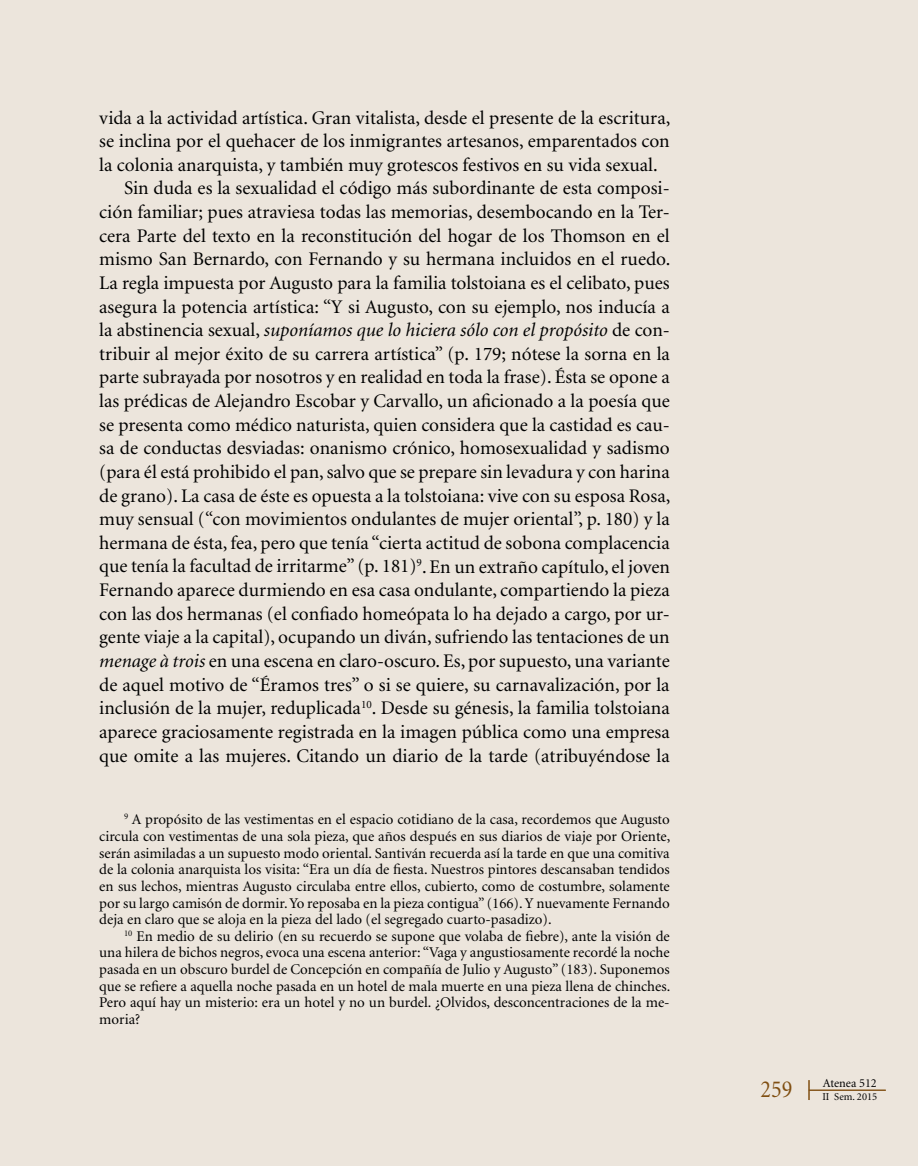
<style>
.page{position:relative;width:918px;height:1166px;background:#ece5dc}
.page>*{position:absolute;margin:0;border:0;box-sizing:border-box;transform-origin:0 0}
.t1{font:24.5px "Minion";color:#804f12;scale:.9 1}
.t2{font:19.25px "Minion";color:#000}
.t3{font:italic 19.25px "Minion";color:#000}
.t4{font:14.88px/16.6px "Minion";color:#000;text-align:justify}
.t5{font:12.25px "Minion";color:#000}
.t6{font:10.5px "Minion";color:#000}
.s1{font-style:normal}
.s2{font-style:italic}
</style>
<div class="page">
<hr style="left:809px;top:1090px;width:76px;height:1px;background:#804f12">
<svg style="left:808px;top:1080px;width:1px;height:20px"></svg>
<p class="t2" style="left:99px;top:108px;width:572px">vida a la actividad artística. Gran vitalista, desde el presente de la escritura,</p>
<p class="t2" style="left:99px;top:132px;width:572px">se inclina por el quehacer de los inmigrantes artesanos, emparentados con</p>
<p class="t2" style="left:99px;top:155px;width:560px">la colonia anarquista, y también muy grotescos festivos en su vida sexual.</p>
<p class="t2" style="left:124px;top:179px;width:547px">Sin duda es la sexualidad el código más subordinante de esta composi-</p>
<p class="t2" style="left:99px;top:202px;width:572px">ción familiar; pues atraviesa todas las memorias, desembocando en la Ter-</p>
<p class="t2" style="left:99px;top:226px;width:572px">cera Parte del texto en la reconstitución del hogar de los Thomson en el</p>
<p class="t2" style="left:99px;top:250px;width:572px">mismo San Bernardo, con Fernando y su hermana incluidos en el ruedo.</p>
<p class="t2" style="left:99px;top:273px;width:572px">La regla impuesta por Augusto para la familia tolstoiana es el celibato, pues</p>
<p class="t2" style="left:99px;top:297px;width:572px">asegura la potencia artística: “Y si Augusto, con su ejemplo, nos inducía a</p>
<p class="t3" style="left:99px;top:320px;width:572px"><span class="s1">la abstinencia sexual,</span> suponíamos que lo hiciera sólo con el propósito <span class="s1">de con-</span></p>
<p class="t2" style="left:99px;top:344px;width:572px">tribuir al mejor éxito de su carrera artística” (p. 179; nótese la sorna en la</p>
<p class="t2" style="left:99px;top:368px;width:572px">parte subrayada por nosotros y en realidad en toda la frase). Ésta se opone a</p>
<p class="t2" style="left:99px;top:391px;width:572px">las prédicas de Alejandro Escobar y Carvallo, un aficionado a la poesía que</p>
<p class="t2" style="left:99px;top:415px;width:572px">se presenta como médico naturista, quien considera que la castidad es cau-</p>
<p class="t2" style="left:99px;top:439px;width:572px">sa de conductas desviadas: onanismo crónico, homosexualidad y sadismo</p>
<p class="t2" style="left:99px;top:462px;width:572px">(para él está prohibido el pan, salvo que se prepare sin levadura y con harina</p>
<p class="t2" style="left:99px;top:486px;width:572px">de grano). La casa de éste es opuesta a la tolstoiana: vive con su esposa Rosa,</p>
<p class="t2" style="left:99px;top:509px;width:572px">muy sensual (“con movimientos ondulantes de mujer oriental”, p. 180) y la</p>
<p class="t2" style="left:99px;top:533px;width:572px">hermana de ésta, fea, pero que tenía “cierta actitud de sobona complacencia</p>
<p class="t2" style="left:99px;top:557px;width:572px">que tenía la facultad de irritarme” (p. 181)<sup>9</sup>. En un extraño capítulo, el joven</p>
<p class="t2" style="left:99px;top:580px;width:572px">Fernando aparece durmiendo en esa casa ondulante, compartiendo la pieza</p>
<p class="t2" style="left:99px;top:604px;width:572px">con las dos hermanas (el confiado homeópata lo ha dejado a cargo, por ur-</p>
<p class="t2" style="left:99px;top:628px;width:572px">gente viaje a la capital), ocupando un diván, sufriendo las tentaciones de un</p>
<p class="t2" style="left:99px;top:651px;width:572px"><span class="s2">menage à trois</span> en una escena en claro-oscuro. Es, por supuesto, una variante</p>
<p class="t2" style="left:99px;top:675px;width:572px">de aquel motivo de “Éramos tres” o si se quiere, su carnavalización, por la</p>
<p class="t2" style="left:99px;top:699px;width:572px">inclusión de la mujer, reduplicada<sup>10</sup>. Desde su génesis, la familia tolstoiana</p>
<p class="t2" style="left:99px;top:722px;width:572px">aparece graciosamente registrada en la imagen pública como una empresa</p>
<p class="t2" style="left:99px;top:746px;width:572px">que omite a las mujeres. Citando un diario de la tarde (atribuyéndose la</p>
<p class="t4" style="left:99px;top:812px;width:572px;text-indent:25px"><sup>9</sup> A propósito de las vestimentas en el espacio cotidiano de la casa, recordemos que Augusto circula con vestimentas de una sola pieza, que años después en sus diarios de viaje por Oriente, serán asimiladas a un supuesto modo oriental. Santiván recuerda así la tarde en que una comitiva de la colonia anarquista los visita: “Era un día de fiesta. Nuestros pintores descansaban tendidos en sus lechos, mientras Augusto circulaba entre ellos, cubierto, como de costumbre, solamente por su largo camisón de dormir. Yo reposaba en la pieza contigua” (166). Y nuevamente Fernando deja en claro que se aloja en la pieza del lado (el segregado cuarto-pasadizo).</p>
<p class="t4" style="left:99px;top:928px;width:572px;text-indent:25px"><sup>10</sup> En medio de su delirio (en su recuerdo se supone que volaba de fiebre), ante la visión de una hilera de bichos negros, evoca una escena anterior: “Vaga y angustiosamente recordé la noche pasada en un obscuro burdel de Concepción en compañía de Julio y Augusto” (183). Suponemos que se refiere a aquella noche pasada en un hotel de mala muerte en una pieza llena de chinches.<br>Pero aquí hay un misterio: era un hotel y no un burdel. ¿Olvidos, desconcentraciones de la me&shy;moria?</p>
<p class="t5" style="left:823px;top:1077px;width:56px">Atenea 512</p>
<p class="t1" style="left:760px;top:1077px;width:37px">259</p>
<p class="t6" style="left:822px;top:1091px;width:56px">II Sem. 2015</p>
</div>
